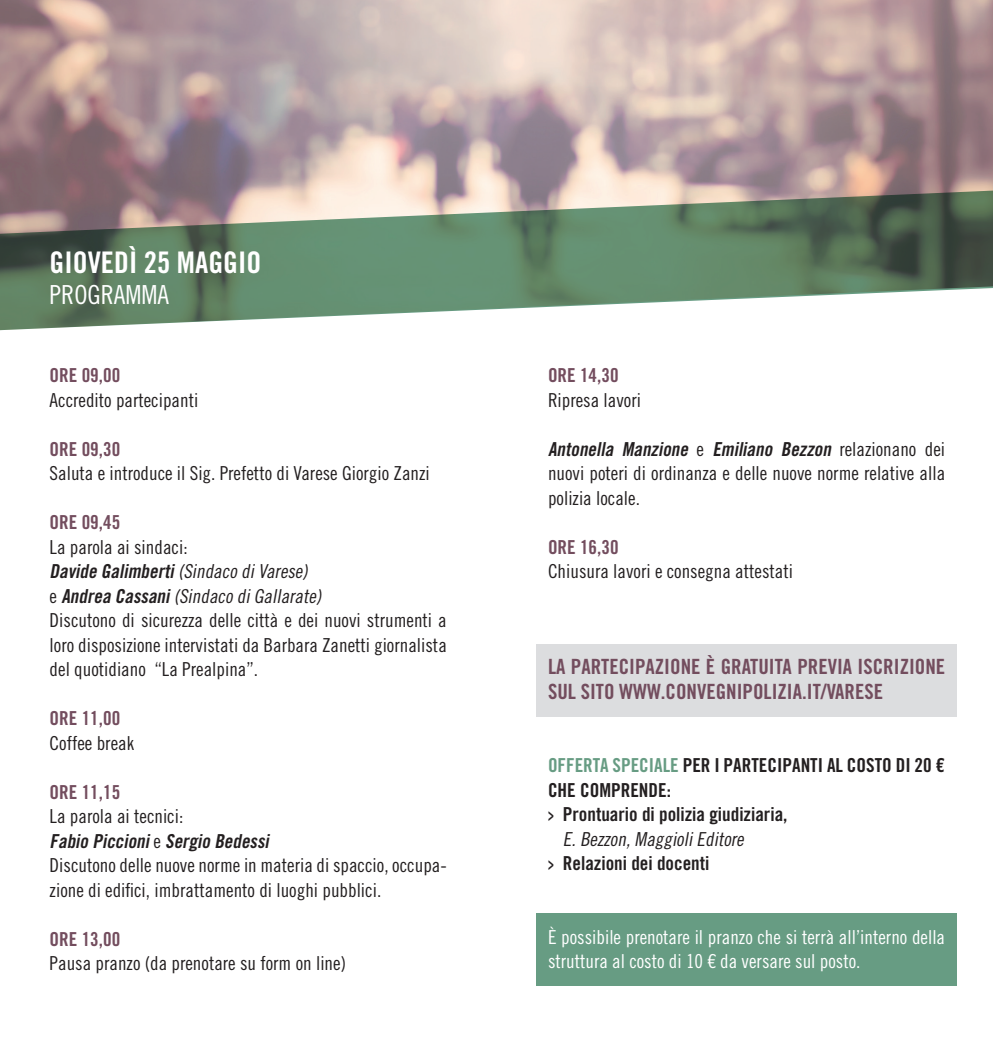
<style>
.page{position:relative;width:993px;height:1042px;background:#fff}
.page>*{position:absolute;margin:0;border:0;box-sizing:border-box;transform-origin:0 0}
.t1{font:29.75px "Trade Gothic LT Std Bd Cn 20";color:#fff}
.t2{font:26.25px "Trade Gothic Cond Eighteen";color:#fff}
.t3{font:21px/24.5px "Trade Gothic LT Std Bd Cn 20";color:#734d5e}
.t4{font:19.25px/24.5px "Trade Gothic LT Std Cn 18";color:#231f20}
.t5{font:19.25px/24.5px "Trade Gothic LT Std Cn 18";color:#fff}
.t6{font:19.25px/24.5px "Trade Gothic LT Std Bd Cn 20";color:#231f20}
.t7{font:italic 19.25px "Trade Gothic LT Std Bd Cn 20";color:#231f20}
.t8{font:19.25px "Trade Gothic LT Std Bd Cn 20";color:#734d5e}
.t9{font:italic 19.25px "Trade Gothic LT Std Cn 18";color:#231f20}
.t10{font:19.25px "Trade Gothic LT Std Bd Cn 20";color:#231f20;scale:.5 1}
.s1{font-family:"Trade Gothic LT Std Bd Cn 20";font-style:italic}
.s2{font-style:italic}
.s3{font-family:"Trade Gothic LT Std Cn 18";font-style:normal}
.s4{color:#679c83}
</style>
<div class="page">
<div style="left:536px;top:644px;width:420px;height:72px;background:#dcdddf"></div>
<div style="left:536px;top:913px;width:420px;height:72px;background:#679c83"></div>
<img style="left:0;top:0;width:992px;height:186px">
<svg style="left:0;top:186px;width:992px;height:145px;background:#879986"></svg>
<h1 class="t1" style="left:50px;top:244px;width:213px">GIOVEDÌ 25 MAGGIO</h1>
<h2 class="t2" style="left:50px;top:279px;width:121px">PROGRAMMA</h2>
<p class="t8" style="left:50px;top:363px;width:72px">ORE 09,00</p>
<p class="t4" style="left:50px;top:387px;width:150px">Accredito partecipanti</p>
<p class="t8" style="left:50px;top:437px;width:72px">ORE 09,30</p>
<p class="t4" style="left:50px;top:461px;width:381px">Saluta e introduce il Sig. Prefetto di Varese Giorgio Zanzi</p>
<p class="t8" style="left:50px;top:510px;width:72px">ORE 09,45</p>
<p class="t4" style="left:50px;top:534px;width:398px">La parola ai sindaci:<br><span class="s1">Davide Galimberti</span><span class="s2">(Sindaco diVarese)<br></span>e <span class="s1">Andrea Cassani</span><span class="s2">(Sindaco diGallarate)<br></span>Discutono di sicurezza delle città e dei nuovi strumenti a loro disposizione intervistati da Barbara Zanetti giornalista del quotidiano “La Prealpina”.</p>
<p class="t8" style="left:50px;top:706px;width:72px">ORE 11,00</p>
<p class="t4" style="left:50px;top:730px;width:86px">Coffee break</p>
<p class="t8" style="left:50px;top:780px;width:72px">ORE 11,15</p>
<p class="t4" style="left:50px;top:804px;width:135px">La parola ai tecnici:</p>
<p class="t7" style="left:50px;top:829px;width:225px">Fabio Piccioni<span class="s3">e</span> Sergio Bedessi</p>
<p class="t4" style="left:50px;top:853px;width:398px">Discutono delle nuove norme in materia di spaccio, occupa&shy;zione di edifici, imbrattamento di luoghi pubblici.</p>
<p class="t8" style="left:50px;top:927px;width:72px">ORE 13,00</p>
<p class="t4" style="left:50px;top:951px;width:298px">Pausa pranzo (da prenotare su form on line)</p>
<p class="t8" style="left:548px;top:363px;width:72px">ORE 14,30</p>
<p class="t4" style="left:548px;top:387px;width:95px">Ripresa lavori</p>
<p class="t7" style="left:548px;top:437px;width:398px">Antonella Manzione <span class="s3">e</span> Emiliano Bezzon <span class="s3">r e l a z i o n a n o d e i</span></p>
<p class="t4" style="left:548px;top:461px;width:398px">nuovi poteri di ordinanza e delle nuove norme relative alla polizia locale.</p>
<p class="t8" style="left:548px;top:535px;width:72px">ORE 16,30</p>
<p class="t4" style="left:548px;top:559px;width:246px">Chiusura lavori e consegna attestati</p>
<p class="t3" style="left:548px;top:654px;width:398px">LA PARTECIPAZIONE È GRATUITA PREVIA ISCRIZIONE<br>SUL SITO WWW.CONVEGNIPOLIZIA.IT/VARESE</p>
<p class="t6" style="left:548px;top:753px;width:398px"><span class="s4">OFFERTA SPECIALE</span> PER I PARTECIPANTI AL COSTO DI 20 €<br>CHE COMPRENDE:<br>&gt; Prontuario di polizia giudiziaria,</p>
<p class="t9" style="left:562px;top:827px;width:186px">E.Bezzon,MaggioliEditore</p>
<p class="t10" style="left:548px;top:852px;width:324px">&gt; Relazioni dei docenti</p>
<p class="t5" style="left:548px;top:924px;width:398px">È possibile prenotare il pranzo che si terrà all’interno della struttura al costo di 10 € da versare sul posto.</p>
</div>
